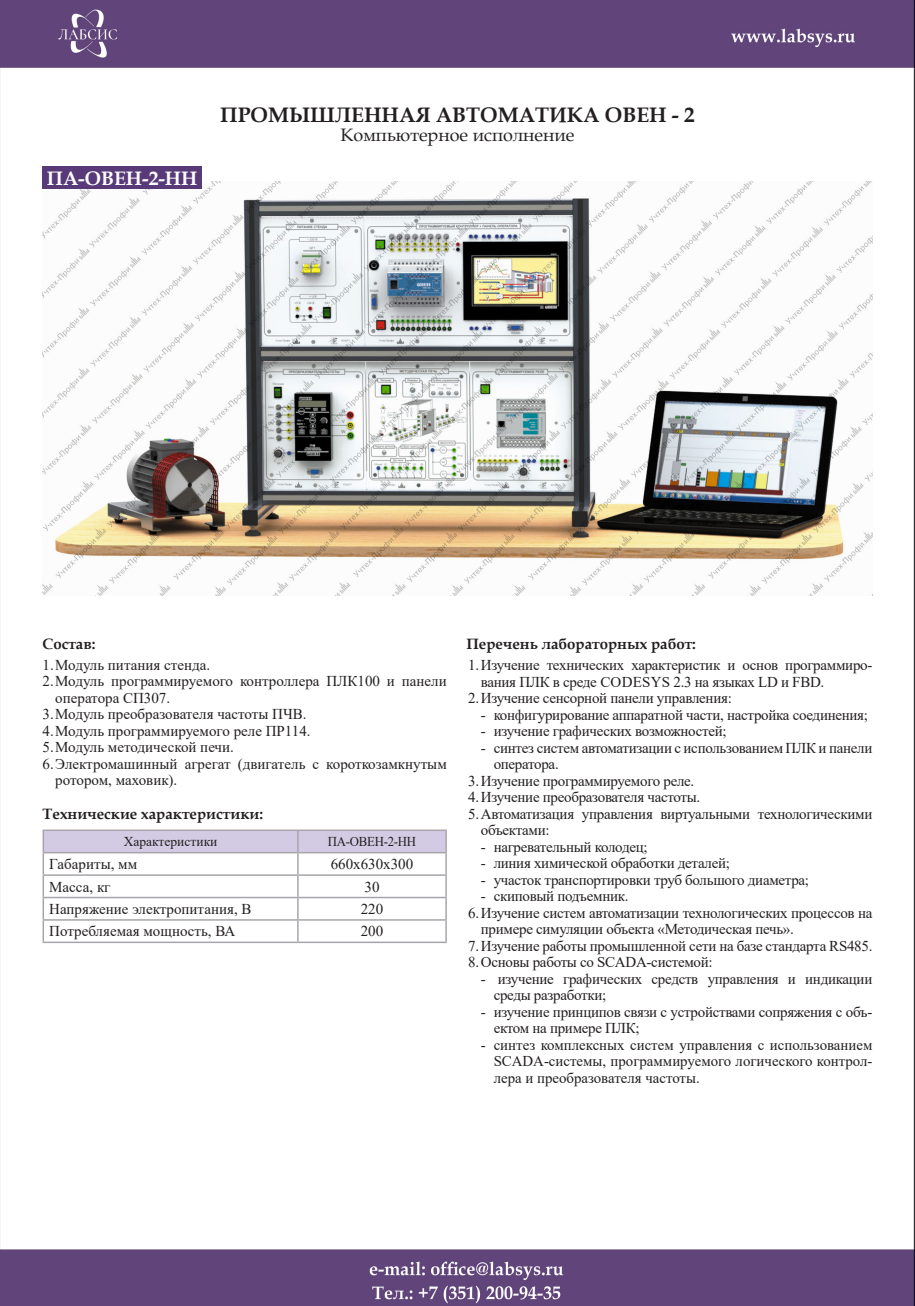
<style>
.page{position:relative;width:915px;height:1306px;background:#fff}
.page>*{position:absolute;margin:0;border:0;box-sizing:border-box;transform-origin:0 0}
.Подзаголовок_раздела{font:700 21px "Book Antiqua";color:#231f20}
.Заголовок_стенда__ко{font:700 19.5px "Book Antiqua";color:#fff}
.Подзаголовок_раздела-2{font:18px "Book Antiqua";color:#231f20}
.Основной_текст_табли{font:15px/16.5px "Times New Roman";letter-spacing:-.02em;color:#231f20}
.Основной_текст_табли-2{font:15px/16.5px "Times New Roman";color:#231f20}
.Подзаголовок_в_текст{font:700 15px "Book Antiqua";color:#231f20}
.Заголовки_таблица{font:13.5px "Times New Roman";color:#231f20}
.Заголовки_таблица-2{font:13.5px "Times New Roman";color:#231f20;scale:.95 1}
</style>
<div class="page">
<img style="left:0;top:0;width:914px;height:1305px">
<img style="left:43px;top:181px;width:829px;height:414px">
<div style="left:43px;top:167px;width:159px;height:22px;background:#593a79"></div>
<hr style="left:43px;top:829px;width:255px;height:2px;background:#a8a5aa">
<hr style="left:298px;top:829px;width:148px;height:2px;background:#a8a5aa">
<svg style="left:43px;top:831px;width:403px;height:110px"></svg>
<hr style="left:43px;top:941px;width:255px;height:2px;background:#a8a5aa">
<hr style="left:298px;top:941px;width:148px;height:2px;background:#a8a5aa">
<p class="Подзаголовок_раздела" style="left:220px;top:100px;width:476px">ПРОМЫШЛЕННАЯ АВТОМАТИКА ОВЕН - 2</p>
<p class="Заголовок_стенда__ко" style="left:47px;top:165px;width:152px">ПА-ОВЕН-2-НН</p>
<p class="Подзаголовок_раздела-2" style="left:340px;top:122px;width:235px">Компьютерное исполнение</p>
<p class="Подзаголовок_в_текст" style="left:43px;top:633px;width:55px">Состав:</p>
<p class="Подзаголовок_в_текст" style="left:466px;top:633px;width:231px">Перечень лабораторных работ:</p>
<p class="Основной_текст_табли-2" style="left:43px;top:656px;width:169px">1.Модуль питания стенда.</p>
<p class="Основной_текст_табли-2" style="left:55px;top:672px;width:393px;text-indent:-13px">2.Модуль программируемого контроллера ПЛК100 и панели оператора СП307.</p>
<p class="Основной_текст_табли-2" style="left:43px;top:705px;width:265px">3.Модуль преобразователя частоты ПЧВ.</p>
<p class="Основной_текст_табли-2" style="left:43px;top:722px;width:269px">4.Модуль программируемого реле ПР114.</p>
<p class="Основной_текст_табли-2" style="left:43px;top:738px;width:193px">5.Модуль методической печи.</p>
<p class="Основной_текст_табли-2" style="left:55px;top:755px;width:393px;text-indent:-13px">6.Электромашинный агрегат (двигатель с короткозамкнутым ротором, маховик).</p>
<p class="Подзаголовок_в_текст" style="left:43px;top:803px;width:222px">Технические характеристики:</p>
<p class="Заголовки_таблица" style="left:124px;top:832px;width:95px">Характеристики</p>
<p class="Заголовки_таблица-2" style="left:327px;top:832px;width:95px">ПА-ОВЕН-2-НН</p>
<p class="Основной_текст_табли-2" style="left:49px;top:855px;width:89px">Габариты, мм</p>
<p class="Основной_текст_табли-2" style="left:330px;top:855px;width:84px">660х630х300</p>
<p class="Основной_текст_табли" style="left:49px;top:877px;width:63px">Масса, кг</p>
<p class="Основной_текст_табли" style="left:364px;top:877px;width:16px">30</p>
<p class="Основной_текст_табли-2" style="left:49px;top:900px;width:204px">Напряжение электропитания, В</p>
<p class="Основной_текст_табли" style="left:360px;top:900px;width:24px">220</p>
<p class="Основной_текст_табли-2" style="left:49px;top:922px;width:187px">Потребляемая мощность, ВА</p>
<p class="Основной_текст_табли" style="left:360px;top:922px;width:24px">200</p>
<p class="Основной_текст_табли" style="left:480px;top:656px;width:393px;text-indent:-13px">1.Изучение технических характеристик и основ программиро&shy;вания ПЛК в среде CODESYS 2.3 на языках LD и FBD.</p>
<p class="Основной_текст_табли" style="left:468px;top:689px;width:265px">2.Изучение сенсорной панели управления:</p>
<p class="Основной_текст_табли" style="left:480px;top:706px;width:388px">- конфигурирование аппаратной части, настройка соединения;</p>
<p class="Основной_текст_табли" style="left:480px;top:722px;width:247px">- изучение графических возможностей;</p>
<p class="Основной_текст_табли" style="left:493px;top:739px;width:380px;text-indent:-13px">- синтез систем автоматизации с использованием ПЛК и панели оператора.</p>
<p class="Основной_текст_табли" style="left:468px;top:772px;width:228px">3.Изучение программируемого реле.</p>
<p class="Основной_текст_табли" style="left:468px;top:788px;width:233px">4.Изучение преобразователя частоты.</p>
<p class="Основной_текст_табли" style="left:480px;top:805px;width:393px;text-indent:-13px">5.Автоматизация управления виртуальными технологическими объектами:</p>
<p class="Основной_текст_табли" style="left:480px;top:838px;width:168px">- нагревательный колодец;</p>
<p class="Основной_текст_табли" style="left:480px;top:854px;width:250px">- линия химической обработки деталей;</p>
<p class="Основной_текст_табли" style="left:480px;top:871px;width:329px">- участок транспортировки труб большого диаметра;</p>
<p class="Основной_текст_табли" style="left:480px;top:887px;width:149px">- скиповый подъемник.</p>
<p class="Основной_текст_табли" style="left:480px;top:904px;width:393px;text-indent:-13px">6.Изучение систем автоматизации технологических процессов на примере симуляции объекта «Методическая печь».</p>
<p class="Основной_текст_табли" style="left:468px;top:937px;width:405px">7.Изучение работы промышленной сети на базе стандарта RS485.</p>
<p class="Основной_текст_табли" style="left:468px;top:953px;width:246px">8.Основы работы со SCADA-системой:</p>
<p class="Основной_текст_табли" style="left:493px;top:970px;width:380px;text-indent:-13px">- изучение графических средств управления и индикации среды разработки;</p>
<p class="Основной_текст_табли" style="left:493px;top:1003px;width:380px;text-indent:-13px">- изучение принципов связи с устройствами сопряжения с объ&shy;ектом на примере ПЛК;</p>
<p class="Основной_текст_табли" style="left:493px;top:1036px;width:380px;text-align:justify;text-indent:-13px">- синтез комплексных систем управления с использованием SCADA-системы, программируемого логического контрол&shy;лера и преобразователя частоты.</p>
</div>
